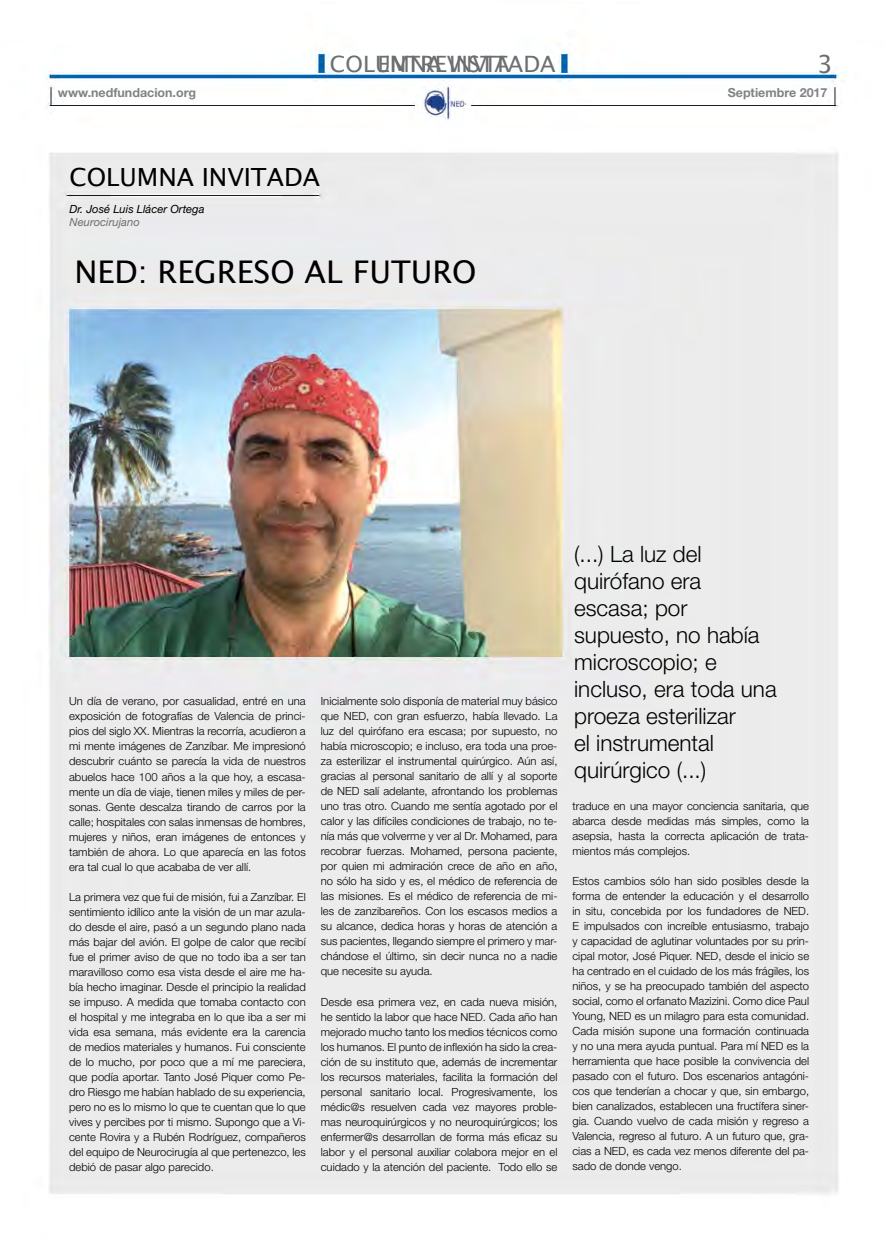
<style>
.page{position:relative;width:886px;height:1241px;background:#fff}
.page>*{position:absolute;margin:0;border:0;box-sizing:border-box;transform-origin:0 0}
.t1{font:31.25px "Lucida Grande";color:#000}
.t2{font:25px "Lucida Grande";color:#000}
.t3{font:25px "Lucida Grande";color:#6d6e71}
.t4{font:300 22.5px/27px "Helvetica Neue LT Std";color:#000}
.t5{font:22.5px "Lucida Grande";color:#6d6e71}
.t6{font:700 12.5px "Helvetica Neue LT Std";color:#808285}
.t7{font:300 11.25px/15px "Helvetica Neue LT Std";color:#000;text-align:justify}
.t8{font:italic 11.25px "Helvetica Neue LT Std";color:#000}
.t9{font:italic 11.25px "Helvetica Neue LT Std";color:#6d6e71}
</style>
<div class="page">
<img style="left:45px;top:48px;width:794px;height:1146px">
<h3 class="t5" style="left:330px;top:51px;width:227px">COLUMNA INVITADA</h3>
<h3 class="t5" style="left:377px;top:51px;width:134px">ENTREVISTA</h3>
<h2 class="t3" style="left:817px;top:49px;width:17px">3</h2>
<p class="t6" style="left:58px;top:85px;width:140px">www.nedfundacion.org</p>
<p class="t6" style="left:728px;top:85px;width:101px">Septiembre 2017</p>
<h2 class="t2" style="left:70px;top:163px;width:252px">COLUMNA INVITADA</h2>
<p class="t8" style="left:70px;top:202px;width:137px">Dr. José Luis Llácer Ortega</p>
<p class="t9" style="left:70px;top:215px;width:72px">Neurocirujano</p>
<h1 class="t1" style="left:74px;top:254px;width:404px">NED: REGRESO AL FUTURO</h1>
<p class="t7" style="left:69px;top:693px;width:238px">Un día de verano, por casualidad, entré en una exposición de fotografías de Valencia de princi&shy;pios del siglo XX. Mientras la recorría, acudieron a mi mente imágenes de Zanzíbar. Me impresionó descubrir cuánto se parecía la vida de nuestros abuelos hace 100 años a la que hoy, a escasa&shy;mente un día de viaje, tienen miles y miles de per&shy;sonas. Gente descalza tirando de carros por la calle; hospitales con salas inmensas de hombres, mujeres y niños, eran imágenes de entonces y también de ahora. Lo que aparecía en las fotos era tal cual lo que acababa de ver allí.</p>
<p class="t7" style="left:69px;top:888px;width:238px">La primera vez que fui de misión, fui a Zanzíbar. El sentimiento idílico ante la visión de un mar azula&shy;do desde el aire, pasó a un segundo plano nada más bajar del avión. El golpe de calor que recibí fue el primer aviso de que no todo iba a ser tan maravilloso como esa vista desde el aire me ha&shy;bía hecho imaginar. Desde el principio la realidad se impuso. A medida que tomaba contacto con el hospital y me integraba en lo que iba a ser mi vida esa semana, más evidente era la carencia de medios materiales y humanos. Fui consciente de lo mucho, por poco que a mí me pareciera, que podía aportar. Tanto José Piquer como Pe&shy;dro Riesgo me habían hablado de su experiencia, pero no es lo mismo lo que te cuentan que lo que vives y percibes por ti mismo. Supongo que a Vi&shy;cente Rovira y a Rubén Rodríguez, compañeros del equipo de Neurocirugía al que pertenezco, les debió de pasar algo parecido.</p>
<p class="t7" style="left:321px;top:693px;width:238px">Inicialmente solo disponía de material muy básico que NED, con gran esfuerzo, había llevado. La luz del quirófano era escasa; por supuesto, no había microscopio; e incluso, era toda una proe&shy;za esterilizar el instrumental quirúrgico. Aún así, gracias al personal sanitario de allí y al soporte de NED salí adelante, afrontando los problemas uno tras otro. Cuando me sentía agotado por el calor y las difíciles condiciones de trabajo, no te&shy;nía más que volverme y ver al Dr. Mohamed, para recobrar fuerzas. Mohamed, persona paciente, por quien mi admiración crece de año en año, no sólo ha sido y es, el médico de referencia de las misiones. Es el médico de referencia de mi&shy;les de zanzibareños. Con los escasos medios a su alcance, dedica horas y horas de atención a sus pacientes, llegando siempre el primero y mar&shy;chándose el último, sin decir nunca no a nadie que necesite su ayuda.</p>
<p class="t7" style="left:321px;top:993px;width:238px">Desde esa primera vez, en cada nueva misión, he sentido la labor que hace NED. Cada año han mejorado mucho tanto los medios técnicos como los humanos. El punto de inflexión ha sido la crea&shy;ción de su instituto que, además de incrementar los recursos materiales, facilita la formación del personal sanitario local. Progresivamente, los médic@s resuelven cada vez mayores proble&shy;mas neuroquirúrgicos y no neuroquirúrgicos; los enfermer@s desarrollan de forma más eficaz su labor y el personal auxiliar colabora mejor en el cuidado y la atención del paciente. Todo ello se</p>
<h3 class="t4" style="left:574px;top:540px;width:204px">(...) La luz del quirófano era escasa; por supuesto, no había microscopio; e incluso, era toda una proeza esterilizar<br>el instrumental quirúrgico (...)</h3>
<p class="t7" style="left:572px;top:798px;width:238px">traduce en una mayor conciencia sanitaria, que abarca desde medidas más simples, como la asepsia, hasta la correcta aplicación de trata&shy;mientos más complejos.</p>
<p class="t7" style="left:572px;top:873px;width:238px">Estos cambios sólo han sido posibles desde la forma de entender la educación y el desarrollo in situ, concebida por los fundadores de NED.<br>E impulsados con increíble entusiasmo, trabajo y capacidad de aglutinar voluntades por su prin&shy;cipal motor, José Piquer. NED, desde el inicio se ha centrado en el cuidado de los más frágiles, los niños, y se ha preocupado también del aspecto social, como el orfanato Mazizini. Como dice Paul Young, NED es un milagro para esta comunidad.<br>Cada misión supone una formación continuada y no una mera ayuda puntual. Para mí NED es la herramienta que hace posible la convivencia del pasado con el futuro. Dos escenarios antagóni&shy;cos que tenderían a chocar y que, sin embargo, bien canalizados, establecen una fructífera siner&shy;gia. Cuando vuelvo de cada misión y regreso a Valencia, regreso al futuro. A un futuro que, gra&shy;cias a NED, es cada vez menos diferente del pa&shy;sado de donde vengo.</p>
</div>
